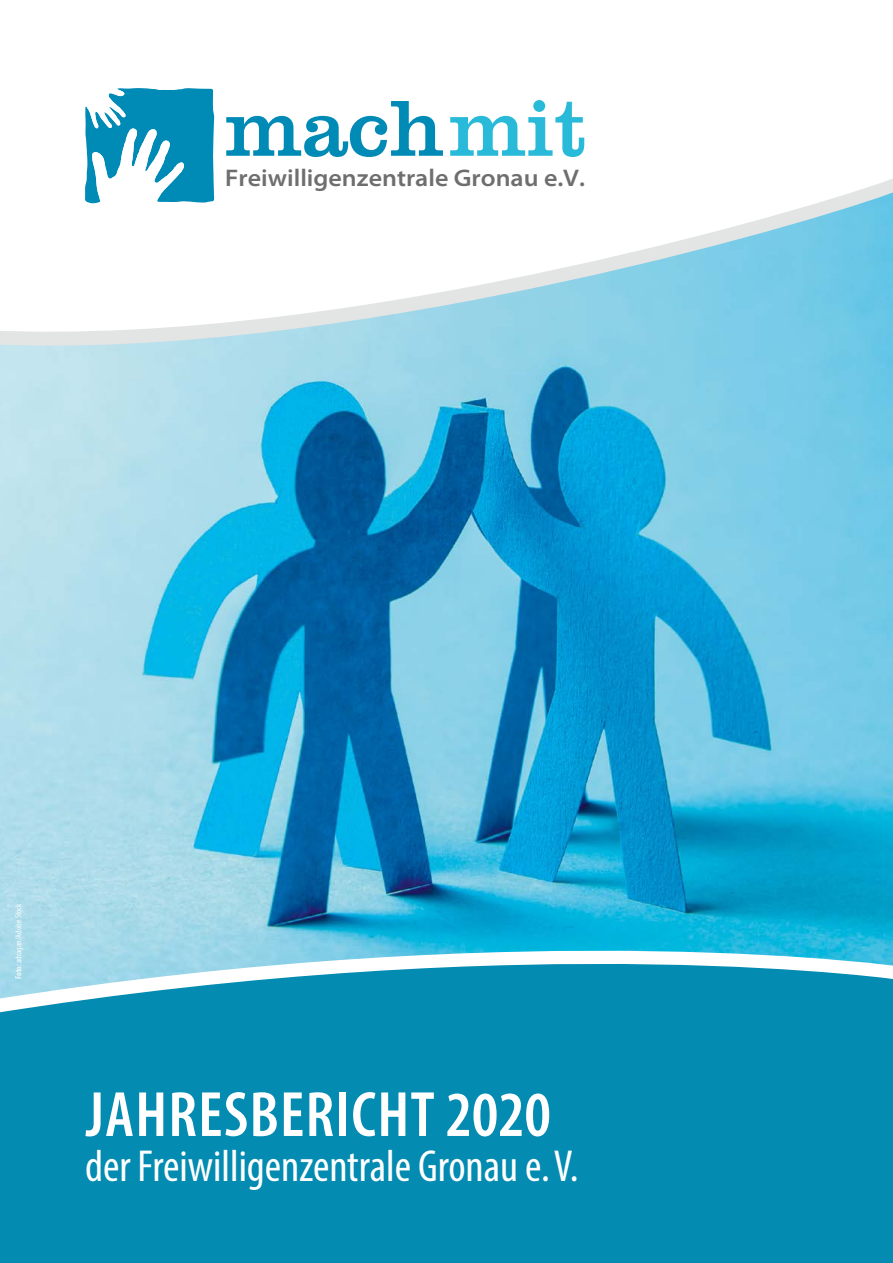
<style>
.page{position:relative;width:893px;height:1263px;background:#fff}
.page>*{position:absolute;margin:0;border:0;box-sizing:border-box;transform-origin:0 0}
.t1{font:82.65px "Clarendon LT Std";color:#008bb6}
.t2{font:600 condensed 64.5px "Myriad Pro";letter-spacing:.02em;color:#fff}
.t3{font:condensed 45px "Myriad Pro";color:#fff}
.t4{font:600 semi-expanded 24.15px "Myriad Pro";color:#6e6e6e}
.t5{font:condensed 9px "Myriad Pro";color:#fff}
.s1{color:#28bad8}
.s2{font-weight:600}
</style>
<div class="page">
<img style="left:0;top:362px;width:893px;height:551px">
<svg style="left:0;top:348px;width:893px;height:14px"></svg>
<svg style="left:0;top:115px;width:893px;height:233px"></svg>
<svg style="left:0;top:913px;width:893px;height:13px"></svg>
<svg style="left:0;top:926px;width:893px;height:337px;fill:#038bb1"></svg>
<svg style="left:85px;top:88px;width:129px;height:116px"></svg>
<h1 class="t1" style="left:224px;top:80px;width:363px">mach<span class="s1">mit</span></h1>
<p class="t4" style="left:225px;top:164px;width:361px">Freiwilligenzentrale Gronau e.V.</p>
<p class="t5" style="left:13px;top:979px;width:77px;rotate:-90deg"><span class="s2">Foto:</span> adragan/Adobe Stock</p>
<h2 class="t2" style="left:86px;top:1079px;width:467px">JAHRESBERICHT 2020</h2>
<p class="t3" style="left:85px;top:1139px;width:495px">der Freiwilligenzentrale Gronau e.V.</p>
</div>
